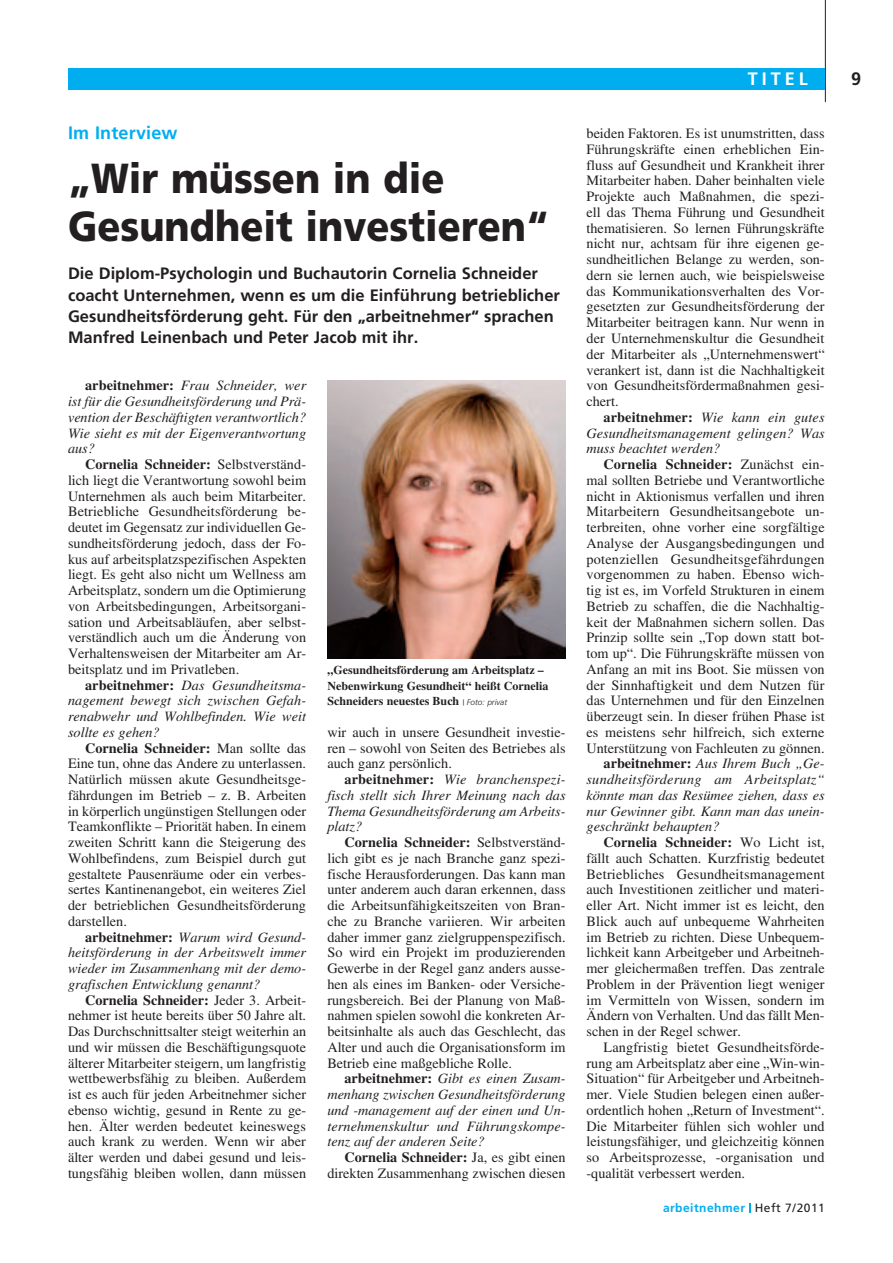
<style>
.page{position:relative;width:893px;height:1263px;background:#fff}
.page>*{position:absolute;margin:0;border:0;box-sizing:border-box;transform-origin:0 0}
._002_HL{font:900 42px/48px "Frutiger LT Std";color:#231f20;scale:.9 1}
._001_SHL_blau{font:700 18px "Frutiger LT Std";letter-spacing:.01em;color:#00aeef}
.t1{font:700 18px "Frutiger LT Std";letter-spacing:.225em;color:#fff}
.t2{font:700 18px "Frutiger LT Std";color:#231f20}
._003_Vorspann{font:700 16.5px/21.3px "Frutiger LT Std";color:#231f20}
._004_Fliesstext{font:14.25px/15.8px "Times LT Std";color:#231f20;text-align:justify}
._004_Fliesstext-2{font:italic 14.25px/15.8px "Times LT Std";color:#231f20;text-align:justify}
._007_BU{font:700 12px/15.8px "Times LT Std";color:#231f20}
.t3{font:700 12px "Frutiger LT Std";letter-spacing:.04em;color:#00aeef}
.s1{font-weight:700;font-style:normal}
.s2{font-weight:700}
.s3{font-family:"Frutiger LT Std";font-weight:300;font-style:italic;font-size:6.15px}
.s4{font-family:"Frutiger LT Std";font-weight:300;font-style:italic;font-size:8.25px}
.s5{font-weight:400;color:#231f20}
</style>
<div class="page">
<hr style="left:825px;top:0;width:1px;height:102px;background:#231f20">
<div style="left:68px;top:68px;width:757px;height:21px;background:#00aeef"></div>
<img style="left:328px;top:380px;width:238px;height:278px">
<p class="_001_SHL_blau" style="left:68px;top:122px;width:111px">Im Interview</p>
<p class="_002_HL" style="left:68px;top:155px;width:536px">„Wir müssen in die<br>Gesundheit investieren“</p>
<p class="_003_Vorspann" style="left:68px;top:263px;width:493px">Die DipIom-Psychologin und Buchautorin Cornelia Schneider coacht Unternehmen, wenn es um die Einführung betrieblicher Gesundheitsförderung geht. Für den „arbeitnehmer“ sprachen Manfred Leinenbach und Peter Jacob mit ihr.</p>
<p class="_004_Fliesstext-2" style="left:68px;top:378px;width:240px;text-indent:17px"><span class="s1">arbeitnehmer:</span> Frau Schneider, wer ist für die Gesundheitsförderung und Prä&shy;vention der Beschäftigten verantwortlich?<br>Wie sieht es mit der Eigenverantwortung aus?</p>
<p class="_004_Fliesstext" style="left:68px;top:456px;width:240px;text-indent:17px"><span class="s2">Cornelia Schneider:</span> Selbstverständ&shy;lich liegt die Verantwortung sowohl beim Unternehmen als auch beim Mitarbeiter.<br>Betriebliche Gesundheitsförderung be&shy;deutet im Gegensatz zur individuellen Ge&shy;sundheitsförderung jedoch, dass der Fo&shy;kus auf arbeitsplatzspezifischen Aspekten liegt. Es geht also nicht um Wellness am Arbeitsplatz, sondern um die Optimierung von Arbeitsbedingungen, Arbeitsorgani&shy;sation und Arbeitsabläufen, aber selbst&shy;verständlich auch um die Änderung von Verhaltensweisen der Mitarbeiter am Ar&shy;beitsplatz und im Privatleben.</p>
<p class="_004_Fliesstext-2" style="left:68px;top:677px;width:240px;text-indent:17px"><span class="s1">arbeitnehmer:</span> Das Gesundheitsma&shy;nagement bewegt sich zwischen Gefah&shy;renabwehr und Wohlbefinden. Wie weit sollte es gehen?</p>
<p class="_004_Fliesstext" style="left:68px;top:740px;width:240px;text-indent:17px"><span class="s2">Cornelia Schneider:</span> Man sollte das Eine tun, ohne das Andere zu unterlassen.<br>Natürlich müssen akute Gesundheitsge&shy;fährdungen im Betrieb – z. B. Arbeiten in körperlich ungünstigen Stellungen oder Teamkonflikte – Priorität haben. In einem zweiten Schritt kann die Steigerung des Wohlbefindens, zum Beispiel durch gut gestaltete Pausenräume oder ein verbes&shy;sertes Kantinenangebot, ein weiteres Ziel der betrieblichen Gesundheitsförderung darstellen.</p>
<p class="_004_Fliesstext-2" style="left:68px;top:929px;width:240px;text-indent:17px"><span class="s1">arbeitnehmer:</span> Warum wird Gesund&shy;heitsförderung in der Arbeitswelt immer wieder im Zusammenhang mit der demo&shy;grafischen Entwicklung genannt?</p>
<p class="_004_Fliesstext" style="left:68px;top:992px;width:240px;text-indent:17px"><span class="s2">Cornelia Schneider:</span> Jeder 3. Arbeit&shy;nehmer ist heute bereits über 50 Jahre alt.<br>Das Durchschnittsalter steigt weiterhin an und wir müssen die Beschäftigungsquote älterer Mitarbeiter steigern, um langfristig wettbewerbsfähig zu bleiben. Außerdem ist es auch für jeden Arbeitnehmer sicher ebenso wichtig, gesund in Rente zu ge&shy;hen. Älter werden bedeutet keineswegs auch krank zu werden. Wenn wir aber älter werden und dabei gesund und leis&shy;tungsfähig bleiben wollen, dann müssen</p>
<p class="_007_BU" style="left:327px;top:662px;width:223px">„Gesundheitsförderung am Arbeitsplatz –<br>Nebenwirkung Gesundheit“ heißt Cornelia<br>Schneiders neuestes Buch <span class="s3">|</span> <span class="s4">Foto: privat</span></p>
<p class="_004_Fliesstext" style="left:327px;top:724px;width:240px">wir auch in unsere Gesundheit investie&shy;ren – sowohl von Seiten des Betriebes als auch ganz persönlich.</p>
<p class="_004_Fliesstext-2" style="left:327px;top:771px;width:240px;text-indent:17px"><span class="s1">arbeitnehmer:</span> Wie branchenspezi&shy;fisch stellt sich Ihrer Meinung nach das Thema Gesundheitsförderung am Arbeits&shy;platz?</p>
<p class="_004_Fliesstext" style="left:327px;top:834px;width:240px;text-indent:17px"><span class="s2">Cornelia Schneider:</span> Selbstverständ&shy;lich gibt es je nach Branche ganz spezi&shy;fische Herausforderungen. Das kann man unter anderem auch daran erkennen, dass die Arbeitsunfähigkeitszeiten von Bran&shy;che zu Branche variieren. Wir arbeiten daher immer ganz zielgruppenspezifisch.<br>So wird ein Projekt im produzierenden Gewerbe in der Regel ganz anders ausse&shy;hen als eines im Banken- oder Versiche&shy;rungsbereich. Bei der Planung von Maß&shy;nahmen spielen sowohl die konkreten Ar&shy;beitsinhalte als auch das Geschlecht, das Alter und auch die Organisationsform im Betrieb eine maßgebliche Rolle.</p>
<p class="_004_Fliesstext-2" style="left:327px;top:1071px;width:240px;text-indent:17px"><span class="s1">arbeitnehmer:</span> Gibt es einen Zusam&shy;menhang zwischen Gesundheitsförderung und -management auf der einen und Un&shy;ternehmenskultur und Führungskompe&shy;tenz auf der anderen Seite?</p>
<p class="_004_Fliesstext" style="left:327px;top:1149px;width:240px;text-align:right"><span class="s2">Cornelia Schneider:</span> Ja, es gibt einen direkten Zusammenhang zwischen diesen</p>
<p class="t1" style="left:748px;top:69px;width:62px">TITEL</p>
<p class="_004_Fliesstext" style="left:586px;top:125px;width:240px">beiden Faktoren. Es ist unumstritten, dass Führungskräfte einen erheblichen Ein&shy;fluss auf Gesundheit und Krankheit ihrer Mitarbeiter haben. Daher beinhalten viele Projekte auch Maßnahmen, die spezi&shy;ell das Thema Führung und Gesundheit thematisieren. So lernen Führungskräfte nicht nur, achtsam für ihre eigenen ge&shy;sundheitlichen Belange zu werden, son&shy;dern sie lernen auch, wie beispielsweise das Kommunikationsverhalten des Vor&shy;gesetzten zur Gesundheitsförderung der Mitarbeiter beitragen kann. Nur wenn in der Unternehmenskultur die Gesundheit der Mitarbeiter als „Unternehmenswert“ verankert ist, dann ist die Nachhaltigkeit von Gesundheitsfördermaßnahmen gesi&shy;chert.</p>
<p class="_004_Fliesstext-2" style="left:586px;top:409px;width:240px;text-indent:17px"><span class="s1">arbeitnehmer:</span> Wie kann ein gutes Gesundheitsmanagement gelingen? Was muss beachtet werden?</p>
<p class="_004_Fliesstext" style="left:586px;top:456px;width:240px;text-indent:17px"><span class="s2">Cornelia Schneider:</span> Zunächst ein&shy;mal sollten Betriebe und Verantwortliche nicht in Aktionismus verfallen und ihren Mitarbeitern Gesundheitsangebote un&shy;terbreiten, ohne vorher eine sorgfältige Analyse der Ausgangsbedingungen und potenziellen Gesundheitsgefährdungen vorgenommen zu haben. Ebenso wich&shy;tig ist es, im Vorfeld Strukturen in einem Betrieb zu schaffen, die die Nachhaltig&shy;keit der Maßnahmen sichern sollen. Das Prinzip sollte sein „Top down statt bot&shy;tom up“. Die Führungskräfte müssen von Anfang an mit ins Boot. Sie müssen von der Sinnhaftigkeit und dem Nutzen für das Unternehmen und für den Einzelnen überzeugt sein. In dieser frühen Phase ist es meistens sehr hilfreich, sich externe Unterstützung von Fachleuten zu gönnen.</p>
<p class="_004_Fliesstext-2" style="left:586px;top:756px;width:240px;text-indent:17px"><span class="s1">arbeitnehmer:</span> Aus Ihrem Buch „Ge&shy;sundheitsförderung am Arbeitsplatz“ könnte man das Resümee ziehen, dass es nur Gewinner gibt. Kann man das unein&shy;geschränkt behaupten?</p>
<p class="_004_Fliesstext" style="left:586px;top:834px;width:240px;text-indent:17px"><span class="s2">Cornelia Schneider:</span> Wo Licht ist, fällt auch Schatten. Kurzfristig bedeutet Betriebliches Gesundheitsmanagement auch Investitionen zeitlicher und materi&shy;eller Art. Nicht immer ist es leicht, den Blick auch auf unbequeme Wahrheiten im Betrieb zu richten. Diese Unbequem&shy;lichkeit kann Arbeitgeber und Arbeitneh&shy;mer gleichermaßen treffen. Das zentrale Problem in der Prävention liegt weniger im Vermitteln von Wissen, sondern im Ändern von Verhalten. Und das fällt Men&shy;schen in der Regel schwer.</p>
<p class="_004_Fliesstext" style="left:586px;top:1039px;width:240px;text-indent:17px">Langfristig bietet Gesundheitsförde&shy;rung am Arbeitsplatz aber eine „Win-win-Situation“ für Arbeitgeber und Arbeitneh&shy;mer. Viele Studien belegen einen außer&shy;ordentlich hohen „Return of Investment“.<br>Die Mitarbeiter fühlen sich wohler und leistungsfähiger, und gleichzeitig können so Arbeitsprozesse, -organisation und -qualität verbessert werden.</p>
<p class="t3" style="left:663px;top:1201px;width:163px">arbeitnehmer <span class="s5">Heft 7/2011</span></p>
<p class="t2" style="left:851px;top:68px;width:12px">9</p>
</div>
